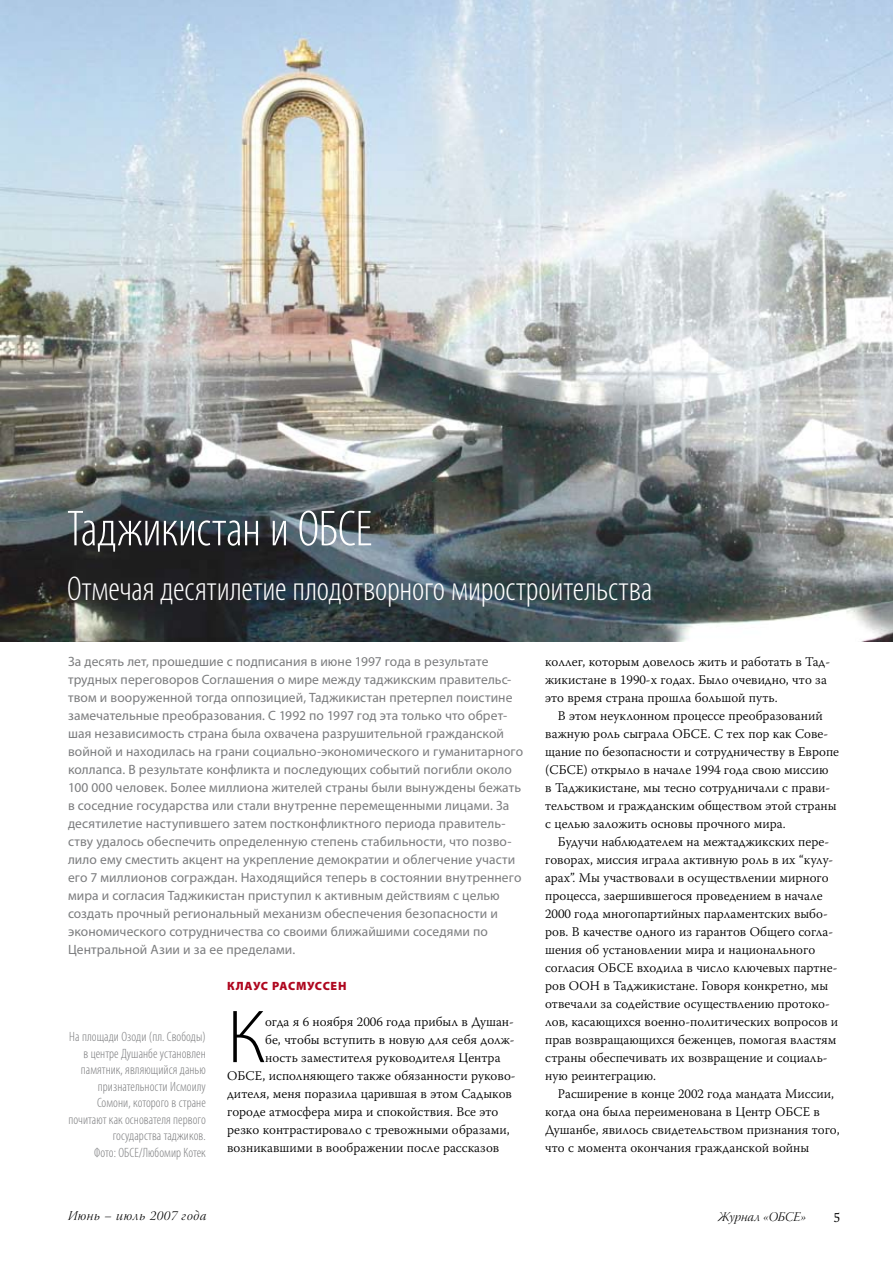
<style>
.page{position:relative;width:893px;height:1263px;background:#fff}
.page>*{position:absolute;margin:0;border:0;box-sizing:border-box;transform-origin:0 0}
.t1{font:300 75.75px "Myriad Pro";color:#000}
.t2{font:300 condensed 51px "Myriad Pro";letter-spacing:-.005em;color:#fff}
.t3{font:300 condensed 34.5px "Myriad Pro";letter-spacing:-.005em;color:#fff}
.t4{font:13.5px/18px "Myriad Pro";letter-spacing:.01em;color:#7b7c7e}
.t5{font:300 condensed 13.5px/16.5px "Myriad Pro";letter-spacing:.005em;color:#7b7c7e;text-align:right}
.t6{font:13.5px "Warnock Pro Light It Disp";letter-spacing:.05em;color:#000}
.t7{font:300 13.2px/18px "Warnock Pro";color:#000}
.t8{font:13.2px "Warnock Pro Light It Disp";letter-spacing:.01em;color:#000}
.t9{font:900 12px "Myriad Pro";letter-spacing:.05em;color:#af071f}
</style>
<div class="page">
<img style="left:0;top:0;width:893px;height:641px">
<h2 class="t2" style="left:67px;top:498px;width:307px">Таджикистан и ОБСЕ</h2>
<h3 class="t3" style="left:67px;top:568px;width:587px">Отмечая десятилетие плодотворного миростроительства</h3>
<p class="t4" style="left:68px;top:652px;width:457px">За десять лет, прошедшие с подписания в июне 1997 года в результате трудных переговоров Соглашения о мире между таджикским правительс&shy;твом и вооруженной тогда оппозицией, Таджикистан претерпел поистине замечательные преобразования. С 1992 по 1997 год эта только что обрет&shy;шая независимость страна была охвачена разрушительной гражданской войной и находилась на грани социально-экономического и гуманитарного коллапса. В результате конфликта и последующих событий погибли около 100 000 человек. Более миллиона жителей страны были вынуждены бежать в соседние государства или стали внутренне перемещенными лицами. За десятилетие наступившего затем постконфликтного периода правитель&shy;ству удалось обеспечить определенную степень стабильности, что позво&shy;лило ему сместить акцент на укрепление демократии и облегчение участи его 7 миллионов сограждан. Находящийся теперь в состоянии внутреннего мира и согласия Таджикистан приступил к активным действиям с целью создать прочный региональный механизм обеспечения безопасности и экономического сотрудничества со своими ближайшими соседями по Центральной Азии и за ее пределами.</p>
<p class="t5" style="left:68px;top:1028px;width:139px">На площади Озоди (пл. Свободы) в центре Душанбе установлен памятник, являющийся данью признательности Исмоилу<br>Сомони, которого в стране почитают как основателя первого государства таджиков.<br>Фото: ОБСЕ/Любомир Котек</p>
<p class="t9" style="left:227px;top:978px;width:121px">Клаус Расмуссен</p>
<h1 class="t1" style="left:227px;top:991px;width:40px">К</h1>
<p class="t7" style="left:265px;top:1012px;width:250px">огда я 6 ноября 2006 года прибыл в Душан‑</p>
<p class="t7" style="left:265px;top:1030px;width:251px">бе, чтобы вступить в новую для себя долж‑</p>
<p class="t7" style="left:265px;top:1048px;width:237px">ность заместителя руководителя Центра</p>
<p class="t7" style="left:227px;top:1066px;width:290px">ОБСЕ, исполняющего также обязанности руково‑</p>
<p class="t7" style="left:227px;top:1084px;width:286px">дителя, меня поразила царившая в этом Садыков</p>
<p class="t7" style="left:227px;top:1102px;width:273px">городе атмосфера мира и спокойствия. Все это</p>
<p class="t7" style="left:227px;top:1120px;width:284px">резко контрастировало с тревожными образами,</p>
<p class="t7" style="left:227px;top:1138px;width:274px">возникавшими в воображении после рассказов</p>
<p class="t7" style="left:545px;top:652px;width:287px">коллег, которым довелось жить и работать в Тад‑ жикистане в 1990‑х годах. Было очевидно, что за это время страна прошла большой путь.</p>
<p class="t7" style="left:545px;top:706px;width:295px;text-indent:13px">В этом неуклонном процессе преобразований важную роль сыграла ОБСЕ. С тех пор как Сове‑ щание по безопасности и сотрудничеству в Европе (СБСЕ) открыло в начале 1994 года свою миссию<br>в Таджикистане, мы тесно сотрудничали с прави‑ тельством и гражданским обществом этой страны с целью заложить основы прочного мира.</p>
<p class="t7" style="left:545px;top:832px;width:294px;text-indent:13px">Будучи наблюдателем на межтаджикских пере‑ говорах, миссия играла активную роль в их “кулу‑ арах”. Мы участвовали в осуществлении мирного процесса, заершившегося проведением в начале 2000 года многопартийных парламентских выбо‑ ров. В качестве одного из гарантов Общего согла‑ шения об установлении мира и национального согласия ОБСЕ входила в число ключевых партне‑ ров ООН в Таджикистане. Говоря конкретно, мы отвечали за содействие осуществлению протоко‑ лов, касающихся военно-политических вопросов и прав возвращающихся беженцев, помогая властям страны обеспечивать их возвращение и социаль‑ ную реинтеграцию.</p>
<p class="t7" style="left:545px;top:1084px;width:296px;text-indent:13px">Расширение в конце 2002 года мандата Миссии, когда она была переименована в Центр ОБСЕ в Душанбе, явилось свидетельством признания того, что с момента окончания гражданской войны</p>
<p class="t6" style="left:68px;top:1208px;width:140px">Июнь – июль 2007 года</p>
<p class="t8" style="left:718px;top:1210px;width:90px">Журнал «ОБСЕ»</p>
</div>
